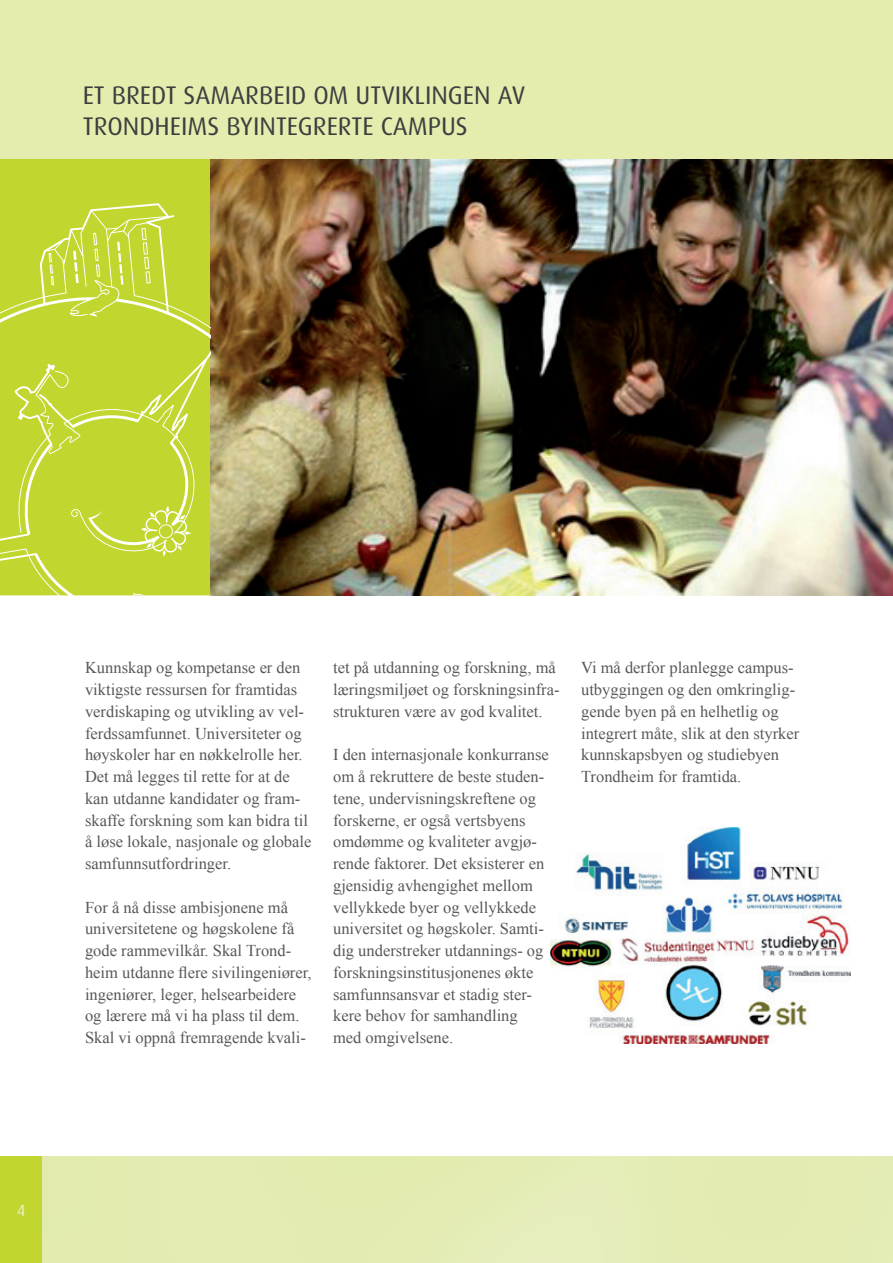
<style>
.page{position:relative;width:893px;height:1263px;background:#fff}
.page>*{position:absolute;margin:0;border:0;box-sizing:border-box;transform-origin:0 0}
.t1{font:25.5px/30.6px "Dax";color:#3e3e3f}
.t2{font:16.5px/21.8px "Times New Roman";color:#57585a}
.t3{font:16.5px "Dax";color:#edf3cb}
</style>
<div class="page">
<div style="left:0;top:1157px;width:43px;height:106px;background:#c1d72f"></div>
<div style="left:0;top:0;width:893px;height:595px;background:#e4ecae"></div>
<img style="left:210px;top:159px;width:683px;height:436px">
<img style="left:551px;top:827px;width:300px;height:216px">
<svg style="left:0;top:159px;width:210px;height:436px;fill:#c1d72f"></svg>
<h1 class="t1" style="left:83px;top:80px;width:444px">ET BREDT SAMARBEID OM UTVIKLINGEN AV<br>TRONDHEIMS BYINTEGRERTE CAMPUS</h1>
<p class="t2" style="left:85px;top:657px;width:228px">Kunnskap og kompetanse er den viktigste ressursen for framtidas verdiskaping og utvikling av vel&shy;ferdssamfunnet. Universiteter og høyskoler har en nøkkelrolle her.<br>Det må legges til rette for at de kan utdanne kandidater og fram&shy;skaffe forskning som kan bidra til å løse lokale, nasjonale og globale samfunnsutfordringer.</p>
<p class="t2" style="left:85px;top:896px;width:228px">For å nå disse ambisjonene må universitetene og høgskolene få gode rammevilkår. Skal Trond&shy;heim utdanne flere sivilingeniører, ingeniører, leger, helsearbeidere og lærere må vi ha plass til dem.<br>Skal vi oppnå fremragende kvali-</p>
<p class="t2" style="left:333px;top:657px;width:228px">tet på utdanning og forskning, må læringsmiljøet og forskningsinfra&shy;strukturen være av god kvalitet.</p>
<p class="t2" style="left:333px;top:744px;width:217px">I den internasjonale konkurranse om å rekruttere de beste studen&shy;tene, undervisningskreftene og forskerne, er også vertsbyens omdømme og kvaliteter avgjø&shy;rende faktorer. Det eksisterer en gjensidig avhengighet mellom vellykkede byer og vellykkede universitet og høgskoler. Samti&shy;dig understreker utdannings- og forskningsinstitusjonenes økte samfunnsansvar et stadig ster&shy;kere behov for samhandling med omgivelsene.</p>
<p class="t2" style="left:581px;top:657px;width:220px">Vi må derfor planlegge campus&shy;utbyggingen og den omkringlig&shy;gende byen på en helhetlig og integrert måte, slik at den styrker kunnskapsbyen og studiebyen<br>Trondheim for framtida.</p>
<p class="t3" style="left:17px;top:1201px;width:10px">4</p>
</div>
